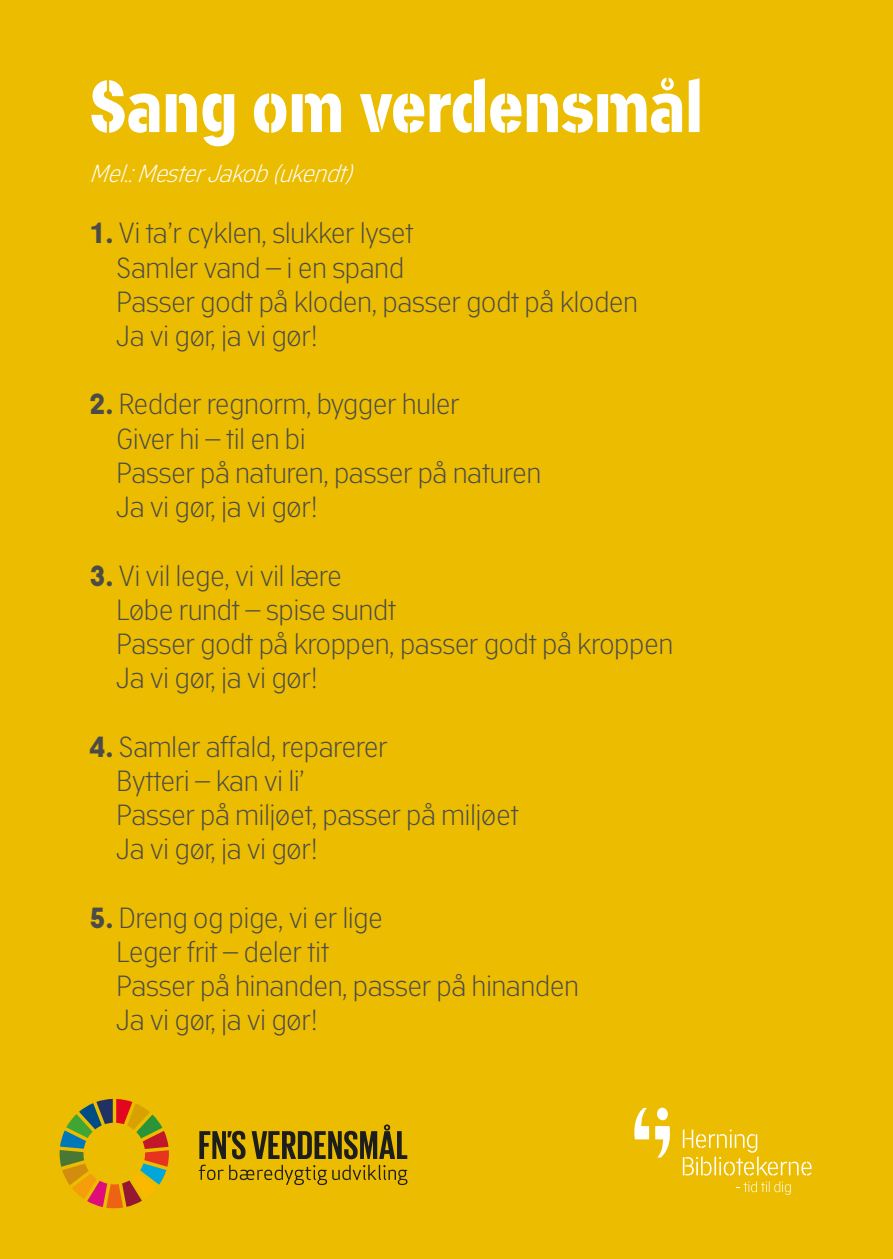
<style>
.page{position:relative;width:893px;height:1259px;background:#ecbc00}
.page>*{position:absolute;margin:0;border:0;box-sizing:border-box;transform-origin:0 0}
.t1{font:700 71.7px "Academy Sans Stencil";color:#fff}
.t2{font:300 28.5px "Academy Sans";color:#4b4b4a}
.t3{font:italic 300 24px "Academy Sans";color:#fff}
.s1{font-weight:700}
</style>
<div class="page">
<svg style="left:199px;top:1124px;width:208px;height:61px"></svg>
<svg style="left:60px;top:1099px;width:109px;height:109px"></svg>
<svg style="left:634px;top:1107px;width:178px;height:68px"></svg>
<svg style="left:736px;top:1181px;width:55px;height:14px"></svg>
<p class="t1" style="left:90px;top:64px;width:615px">Sang om verdensmål</p>
<p class="t3" style="left:90px;top:158px;width:273px">Mel.:MesterJakob(ukendt)</p>
<p class="t2" style="left:90px;top:215px;width:325px"><span class="s1">1.</span> Vi ta’r cyklen, slukker lyset</p>
<p class="t2" style="left:117px;top:249px;width:289px">Samler vand – i en spand</p>
<p class="t2" style="left:117px;top:284px;width:523px">Passer godt på kloden, passer godt på kloden</p>
<p class="t2" style="left:117px;top:318px;width:203px">Ja vi gør, ja vi gør!</p>
<p class="t2" style="left:90px;top:386px;width:371px"><span class="s1">2.</span> Redder regnorm, bygger huler</p>
<p class="t2" style="left:117px;top:420px;width:190px">Giver hi – til en bi</p>
<p class="t2" style="left:117px;top:455px;width:426px">Passer på naturen, passer på naturen</p>
<p class="t2" style="left:117px;top:489px;width:203px">Ja vi gør, ja vi gør!</p>
<p class="t2" style="left:90px;top:557px;width:254px"><span class="s1">3.</span> Vi vil lege, vi vil lære</p>
<p class="t2" style="left:117px;top:591px;width:281px">Løbe rundt – spise sundt</p>
<p class="t2" style="left:117px;top:626px;width:558px">Passer godt på kroppen, passer godt på kroppen</p>
<p class="t2" style="left:117px;top:660px;width:203px">Ja vi gør, ja vi gør!</p>
<p class="t2" style="left:90px;top:728px;width:299px"><span class="s1">4.</span> Samler affald, reparerer</p>
<p class="t2" style="left:117px;top:762px;width:189px">Bytteri – kan vi li’</p>
<p class="t2" style="left:117px;top:797px;width:404px">Passer på miljøet, passer på miljøet</p>
<p class="t2" style="left:117px;top:831px;width:203px">Ja vi gør, ja vi gør!</p>
<p class="t2" style="left:90px;top:899px;width:295px"><span class="s1">5.</span> Dreng og pige, vi er lige</p>
<p class="t2" style="left:117px;top:933px;width:214px">Leger frit – deler tit</p>
<p class="t2" style="left:117px;top:968px;width:464px">Passer på hinanden, passer på hinanden</p>
<p class="t2" style="left:117px;top:1002px;width:203px">Ja vi gør, ja vi gør!</p>
</div>
